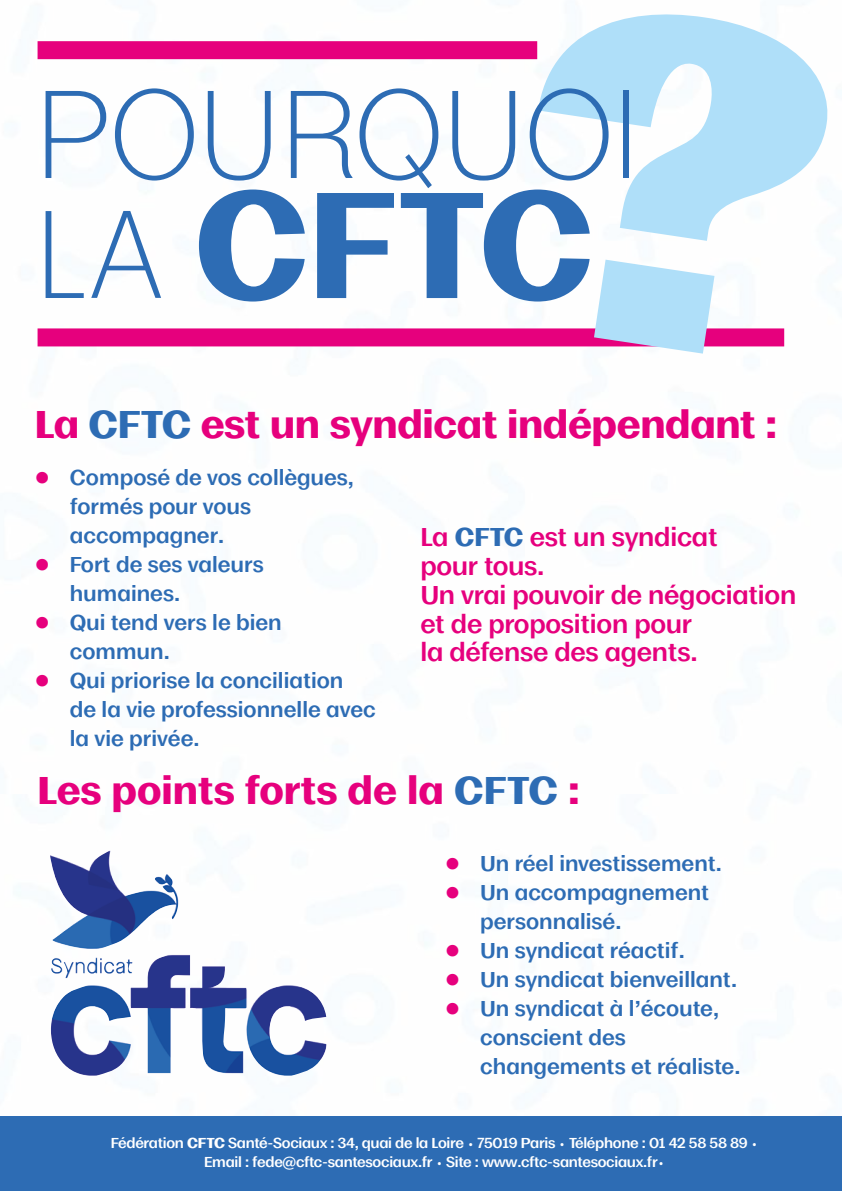
<style>
.page{position:relative;width:842px;height:1191px;background:#fff}
.page>*{position:absolute;margin:0;border:0;box-sizing:border-box;transform-origin:0 0}
.t1{font:700 140px "Moriston Personal";color:#2d6cb4}
.t2{font:300 116px "Moriston Personal";letter-spacing:-.02em;color:#2d6cb4}
.t3{font:700 36px "Moriston Personal";letter-spacing:-.01em;color:#e6007d}
.t4{font:600 24px/28.8px "Moriston Personal";letter-spacing:-.01em;color:#e6007d}
.t5{font:600 20px/29px "Moriston Personal";color:#2d6cb4}
.t6{font:600 13.4px/19.5px "Moriston Personal";letter-spacing:-.02em;color:#fff;text-align:center}
.s1{font-weight:300;font-size:116px}
.s2{color:#2d6cb4}
.s3{color:#e6007d}
.s4{font-weight:700;color:#2d6cb4}
.s5{font-weight:700}
.s6{font-weight:400}
</style>
<div class="page">
<div style="left:38px;top:41px;width:499px;height:18px;background:#e6007d"></div>
<img style="left:50px;top:850px;width:203px;height:223px">
<div style="left:0;top:1116px;width:842px;height:75px;background:#2d6cb4"></div>
<div style="left:38px;top:328px;width:746px;height:18px;background:#e6007d"></div>
<svg style="left:506px;top:41px;width:279px;height:306px"></svg>
<h2 class="t2" style="left:35px;top:39px;width:606px">POURQUOI</h2>
<h1 class="t1" style="left:35px;top:133px;width:561px"><span class="s1">LA</span> CFTC</h1>
<h3 class="t3" style="left:35px;top:396px;width:744px">La <span class="s2">CFTC</span> est un syndicat indépendant :</h3>
<p class="t5" style="left:70px;top:462px;width:286px;text-indent:-35px"><span class="s3">●</span> Composé de vos collègues, formés pour vous accompagner.</p>
<p class="t5" style="left:70px;top:549px;width:195px;text-indent:-35px"><span class="s3">●</span> Fort de ses valeurs humaines.</p>
<p class="t5" style="left:70px;top:607px;width:214px;text-indent:-35px"><span class="s3">●</span> Qui tend vers le bien commun.</p>
<p class="t5" style="left:70px;top:665px;width:308px;text-indent:-35px"><span class="s3">●</span> Qui priorise la conciliation<br>de la vie professionnelle avec la vie privée.</p>
<h3 class="t3" style="left:38px;top:762px;width:544px">Les points forts de la <span class="s2">CFTC</span> :</h3>
<p class="t4" style="left:420px;top:521px;width:377px">La <span class="s4">CFTC</span> est un syndicat<br>pour tous.<br>Un vrai pouvoir de négociation et de proposition pour<br>la défense des agents.</p>
<p class="t5" style="left:445px;top:847px;width:278px"><span class="s3">●</span> Un réel investissement.</p>
<p class="t5" style="left:480px;top:876px;width:231px;text-indent:-35px"><span class="s3">●</span> Un accompagnement personnalisé.</p>
<p class="t5" style="left:445px;top:934px;width:241px"><span class="s3">●</span> Un syndicat réactif.</p>
<p class="t5" style="left:445px;top:963px;width:293px"><span class="s3">●</span> Un syndicat bienveillant.</p>
<p class="t5" style="left:480px;top:992px;width:262px;text-indent:-35px"><span class="s3">●</span> Un syndicat à l’écoute, conscient des changements et réaliste.</p>
<p class="t6" style="left:111px;top:1132px;width:649px">Fédération <span class="s5">CFTC</span> Santé-Sociaux : 34, quai de la Loire <span class="s6">•</span> 75019 Paris <span class="s6">•</span> Téléphone : 01 42 58 58 89 <span class="s6">•<br></span>Email : fede@cftc-santesociaux.fr <span class="s6">•</span> Site : www.cftc-santesociaux.fr<span class="s6">•</span></p>
</div>
